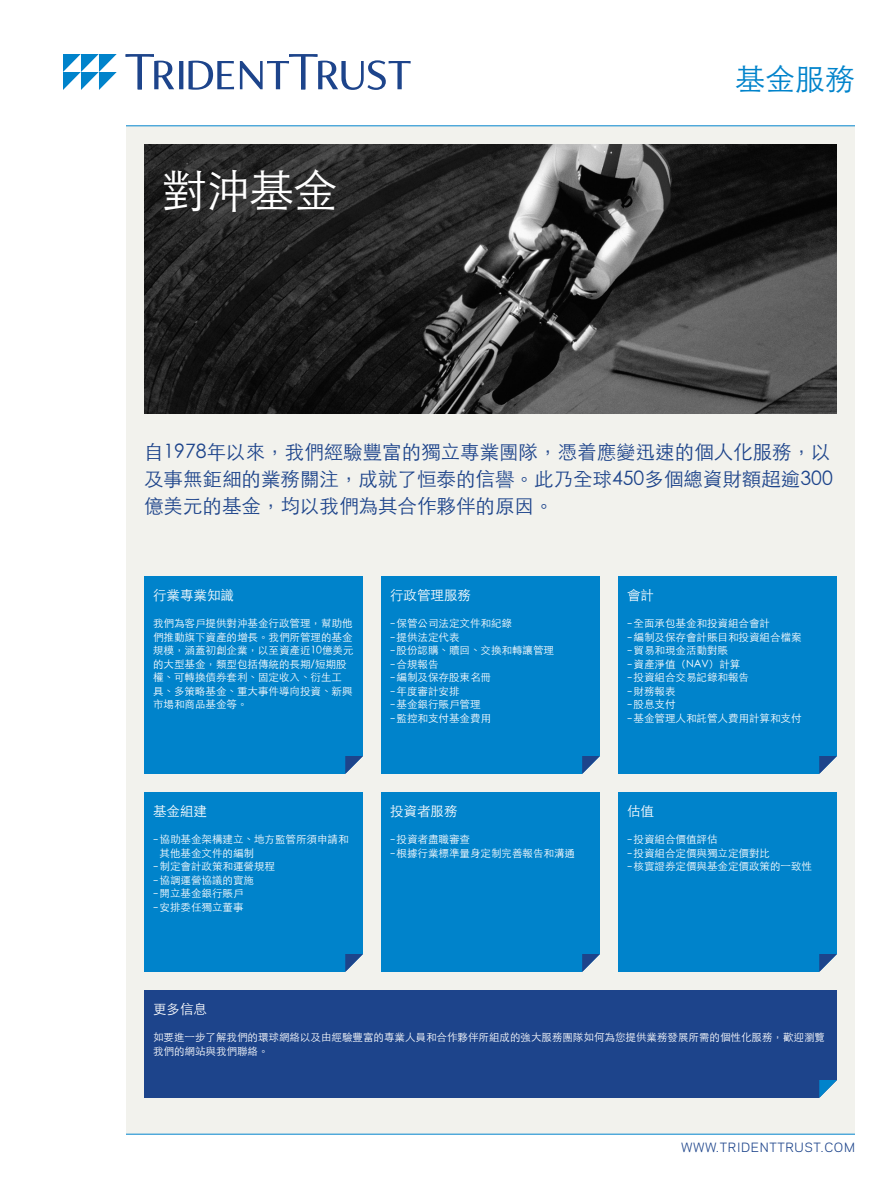
<style>
.page{position:relative;width:891px;height:1188px;background:#fff}
.page>*{position:absolute;margin:0;border:0;box-sizing:border-box;transform-origin:0 0}
.Sheet_Header_-_White{font:300 45px "ST Heiti TC";color:#fff}
.Page_Header{font:300 30px "ST Heiti TC";color:#0083cb}
.Intro_Text{font:300 19.5px/27px "ST Heiti TC";color:#1d448b;text-align:justify}
.Section_Heads{font:300 13.5px "ST Heiti TC";color:#fff}
.URL{font:12px "Polaris";letter-spacing:.05em;color:#1d448b}
.Section_Text{font:300 10.5px/13.5px "ST Heiti TC";color:#fff}
.s1{font-family:"Polaris";font-weight:400}
</style>
<div class="page">
<div style="left:126px;top:126px;width:729px;height:1008px;background:#f2f2ed"></div>
<hr style="left:126px;top:126px;width:729px;height:1px;background:#0083cb">
<hr style="left:126px;top:1134px;width:729px;height:1px;background:#0083cb">
<svg style="left:126px;top:54px;width:285px;height:36px"></svg>
<svg style="left:63px;top:54px;width:54px;height:36px"></svg>
<img style="left:144px;top:144px;width:693px;height:270px">
<div style="left:144px;top:576px;width:219px;height:198px;background:#0083cb"></div>
<div style="left:381px;top:576px;width:219px;height:198px;background:#0083cb"></div>
<div style="left:618px;top:576px;width:219px;height:198px;background:#0083cb"></div>
<div style="left:144px;top:990px;width:693px;height:108px;background:#1d448b"></div>
<svg style="left:345px;top:756px;width:18px;height:18px"></svg>
<div style="left:144px;top:792px;width:219px;height:180px;background:#0083cb"></div>
<svg style="left:582px;top:756px;width:18px;height:18px"></svg>
<div style="left:381px;top:792px;width:219px;height:180px;background:#0083cb"></div>
<svg style="left:819px;top:756px;width:18px;height:18px"></svg>
<div style="left:618px;top:792px;width:219px;height:180px;background:#0083cb"></div>
<svg style="left:819px;top:1080px;width:18px;height:18px"></svg>
<p class="Sheet_Header_-_White" style="left:162px;top:152px;width:177px">對沖基金</p>
<p class="Page_Header" style="left:735px;top:53px;width:121px">基金服務</p>
<p class="Intro_Text" style="left:144px;top:436px;width:690px">自1978年以來，我們經驗豐富的獨立專業團隊，憑着應變迅速的個人化服務，以及事無鉅細的業務關注，成就了恒泰的信譽。此乃全球450多個總資財額超逾300億美元的基金，均以我們為其合作夥伴的原因。</p>
<p class="Section_Heads" style="left:153px;top:584px;width:82px">行業專業知識</p>
<p class="Section_Text" style="left:153px;top:616px;width:202px">我們為客戶提供對沖基金行政管理，幫助他們推動旗下資產的增長。我們所管理的基金規模，涵蓋初創企業，以至資產近10億美元的大型基金，類型包括傳統的長期/短期股權、可轉換債券套利、固定收入、衍生工具、多策略基金、重大事件導向投資、新興市場和商品基金等。</p>
<p class="Section_Heads" style="left:153px;top:800px;width:55px">基金組建</p>
<p class="Section_Text" style="left:160px;top:832px;width:190px;text-indent:-7px"><span class="s1">–</span>協助基金架構建立、地方監管所須申請和其他基金文件的編制</p>
<p class="Section_Text" style="left:153px;top:859px;width:124px"><span class="s1">–</span>制定會計政策和運營規程</p>
<p class="Section_Text" style="left:153px;top:872px;width:103px"><span class="s1">–</span>協調運營協議的實施</p>
<p class="Section_Text" style="left:153px;top:886px;width:92px"><span class="s1">–</span>開立基金銀行賬戶</p>
<p class="Section_Text" style="left:153px;top:899px;width:92px"><span class="s1">–</span>安排委任獨立董事</p>
<p class="Section_Heads" style="left:390px;top:584px;width:82px">行政管理服務</p>
<p class="Section_Text" style="left:390px;top:616px;width:124px"><span class="s1">–</span>保管公司法定文件和紀錄</p>
<p class="Section_Text" style="left:390px;top:629px;width:71px"><span class="s1">–</span>提供法定代表</p>
<p class="Section_Text" style="left:390px;top:643px;width:166px"><span class="s1">–</span>股份認購、贖回、交換和轉讓管理</p>
<p class="Section_Text" style="left:390px;top:656px;width:50px"><span class="s1">–</span>合規報告</p>
<p class="Section_Text" style="left:390px;top:670px;width:103px"><span class="s1">–</span>編制及保存股東名冊</p>
<p class="Section_Text" style="left:390px;top:683px;width:71px"><span class="s1">–</span>年度審計安排</p>
<p class="Section_Text" style="left:390px;top:697px;width:92px"><span class="s1">–</span>基金銀行賬戶管理</p>
<p class="Section_Text" style="left:390px;top:710px;width:103px"><span class="s1">–</span>監控和支付基金費用</p>
<p class="Section_Heads" style="left:390px;top:800px;width:69px">投資者服務</p>
<p class="Section_Text" style="left:390px;top:832px;width:82px"><span class="s1">–</span>投資者盡職審查</p>
<p class="Section_Text" style="left:390px;top:845px;width:187px"><span class="s1">–</span>根據行業標準量身定制完善報告和溝通</p>
<p class="Section_Heads" style="left:627px;top:584px;width:28px">會計</p>
<p class="Section_Text" style="left:627px;top:616px;width:145px"><span class="s1">–</span>全面承包基金和投資組合會計</p>
<p class="Section_Text" style="left:627px;top:629px;width:176px"><span class="s1">–</span>編制及保存會計賬目和投資組合檔案</p>
<p class="Section_Text" style="left:627px;top:643px;width:103px"><span class="s1">–</span>貿易和現金活動對賬</p>
<p class="Section_Text" style="left:627px;top:656px;width:115px"><span class="s1">–</span>資產淨值（NAV）計算</p>
<p class="Section_Text" style="left:627px;top:670px;width:124px"><span class="s1">–</span>投資組合交易記錄和報告</p>
<p class="Section_Text" style="left:627px;top:683px;width:50px"><span class="s1">–</span>財務報表</p>
<p class="Section_Text" style="left:627px;top:697px;width:50px"><span class="s1">–</span>股息支付</p>
<p class="Section_Text" style="left:627px;top:710px;width:176px"><span class="s1">–</span>基金管理人和託管人費用計算和支付</p>
<p class="Section_Heads" style="left:627px;top:800px;width:28px">估值</p>
<p class="Section_Text" style="left:627px;top:832px;width:92px"><span class="s1">–</span>投資組合價值評估</p>
<p class="Section_Text" style="left:627px;top:845px;width:145px"><span class="s1">–</span>投資組合定價與獨立定價對比</p>
<p class="Section_Text" style="left:627px;top:859px;width:187px"><span class="s1">–</span>核實證券定價與基金定價政策的一致性</p>
<p class="Section_Heads" style="left:153px;top:998px;width:55px">更多信息</p>
<p class="Section_Text" style="left:153px;top:1030px;width:673px">如要進一步了解我們的環球網絡以及由經驗豐富的專業人員和合作夥伴所組成的強大服務團隊如何為您提供業務發展所需的個性化服務，歡迎瀏覽我們的網站與我們聯絡。</p>
<p class="URL" style="left:681px;top:1138px;width:175px">WWW.TRIDENTTRUST.COM</p>
</div>
